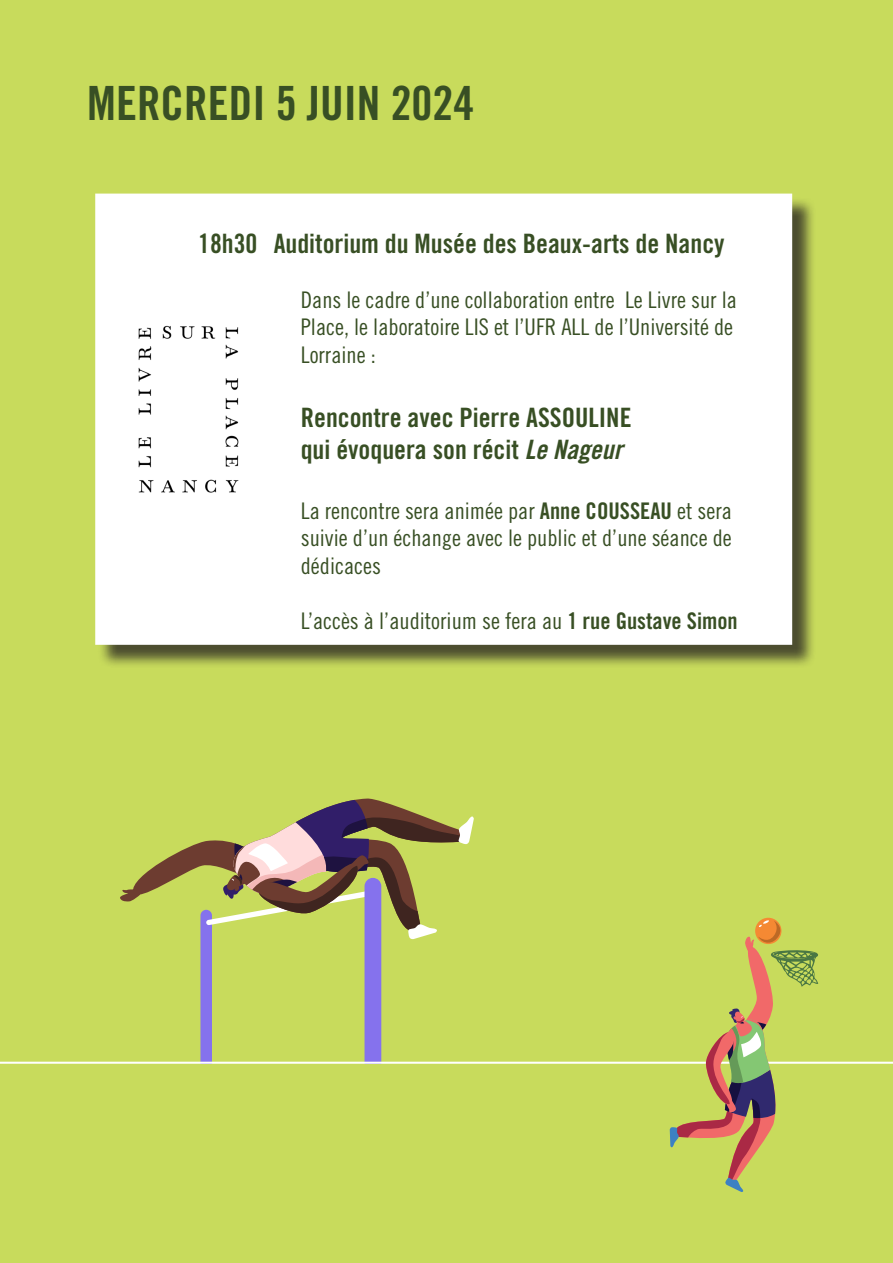
<style>
.page{position:relative;width:893px;height:1263px;background:#c8db5c}
.page>*{position:absolute;margin:0;border:0;box-sizing:border-box;transform-origin:0 0}
.t1{font:47.25px "Trade Gothic LT Std Bd Cn 20";color:#384f24}
.t2{font:26.7px "Trade Gothic LT Std Bd Cn 20";color:#384f24}
.t3{font:22.95px/27.5px "Trade Gothic LT Std Cn 18";color:#384f24}
.s1{font-family:"Trade Gothic LT Std Bd Cn 20 Obl"}
.s2{font-family:"Trade Gothic LT Std Bd Cn 20"}
</style>
<div class="page">
<svg style="left:119px;top:798px;width:355px;height:264px"></svg>
<hr style="left:0;top:1062px;width:893px;height:2px;background:#fff">
<div style="left:755px;top:918px;width:26px;height:26px;background:#f58933;border-radius:50%"></div>
<svg style="left:670px;top:920px;width:148px;height:272px"></svg>
<div style="left:98px;top:196px;width:718px;height:473px;background:#231f20;opacity:.75"></div>
<div style="left:95px;top:194px;width:697px;height:451px;background:#fff"></div>
<img style="left:125px;top:307px;width:127px;height:204px">
<p class="t1" style="left:87px;top:74px;width:389px">MERCREDI 5 JUIN 2024</p>
<p class="t2" style="left:198px;top:227px;width:61px">18h30</p>
<p class="t2" style="left:274px;top:227px;width:452px">Auditorium du Musée des Beaux-arts de Nancy</p>
<p class="t3" style="left:301px;top:286px;width:438px">Dans le cadre d’une collaboration entre Le Livre sur la<br>Place, le laboratoire LIS et l’UFR ALL de l’Université de<br>Lorraine :</p>
<p class="t2" style="left:301px;top:401px;width:332px">Rencontre avec Pierre ASSOULINE</p>
<p class="t2" style="left:301px;top:433px;width:323px">qui évoquera son récit <span class="s1">Le Nageur</span></p>
<p class="t3" style="left:301px;top:496px;width:433px;text-align:justify">La rencontre sera animée par <span class="s2">Anne COUSSEAU</span> et sera suivie d’un échange avec le public et d’une séance de dédicaces</p>
<p class="t3" style="left:301px;top:606px;width:438px">L’accès à l’auditorium se fera au <span class="s2">1 rue Gustave Simon</span></p>
</div>
